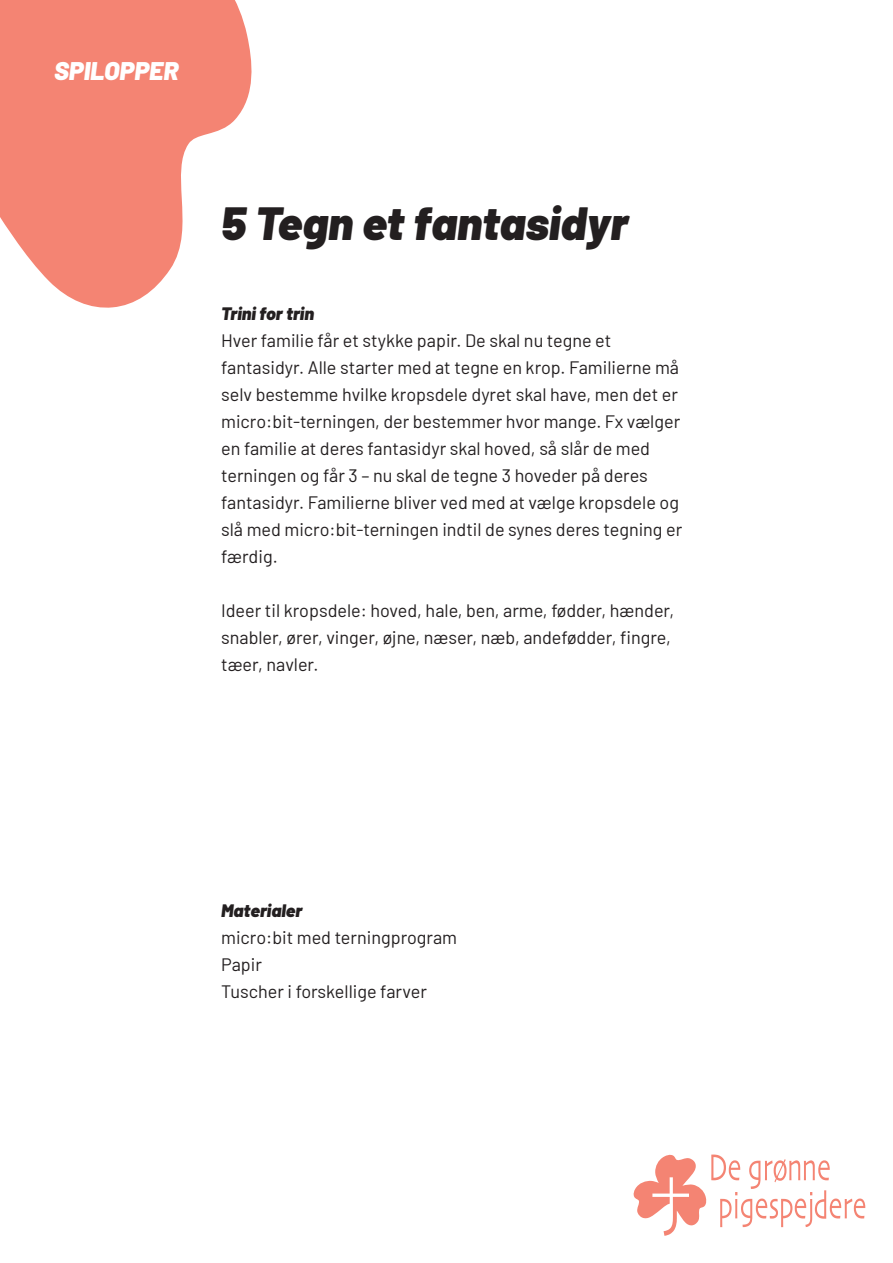
<style>
.page{position:relative;width:893px;height:1263px;background:#fff}
.page>*{position:absolute;margin:0;border:0;box-sizing:border-box;transform-origin:0 0}
.t1{font:italic 900 46.5px "Barlow";color:#231f20}
.t2{font:italic 900 25.5px "Barlow";color:#fff}
.t3{font:18px/27px "Barlow";color:#231f20}
.t4{font:italic 900 18px "Barlow";color:#231f20}
</style>
<div class="page">
<svg style="left:0;top:0;width:252px;height:308px;fill:#f48473"></svg>
<svg style="left:633px;top:1154px;width:232px;height:82px"></svg>
<h2 class="t2" style="left:54px;top:51px;width:126px">SPILOPPER</h2>
<h1 class="t1" style="left:221px;top:188px;width:409px">5 Tegn et fantasidyr</h1>
<p class="t4" style="left:221px;top:300px;width:94px">Trini for trin</p>
<p class="t3" style="left:221px;top:326px;width:463px">Hver familie får et stykke papir. De skal nu tegne et fantasidyr. Alle starter med at tegne en krop. Familierne må selv bestemme hvilke kropsdele dyret skal have, men det er micro:bit-terningen, der bestemmer hvor mange. Fx vælger en familie at deres fantasidyr skal hoved, så slår de med terningen og får 3 – nu skal de tegne 3 hoveder på deres fantasidyr. Familierne bliver ved med at vælge kropsdele og slå med micro:bit-terningen indtil de synes deres tegning er færdig.</p>
<p class="t3" style="left:221px;top:596px;width:455px">Ideer til kropsdele: hoved, hale, ben, arme, fødder, hænder, snabler, ører, vinger, øjne, næser, næb, andefødder, fingre, tæer, navler.</p>
<p class="t4" style="left:221px;top:897px;width:83px">Materialer</p>
<p class="t3" style="left:221px;top:923px;width:238px">micro:bit med terningprogram<br>Papir<br>Tuscher i forskellige farver</p>
</div>
